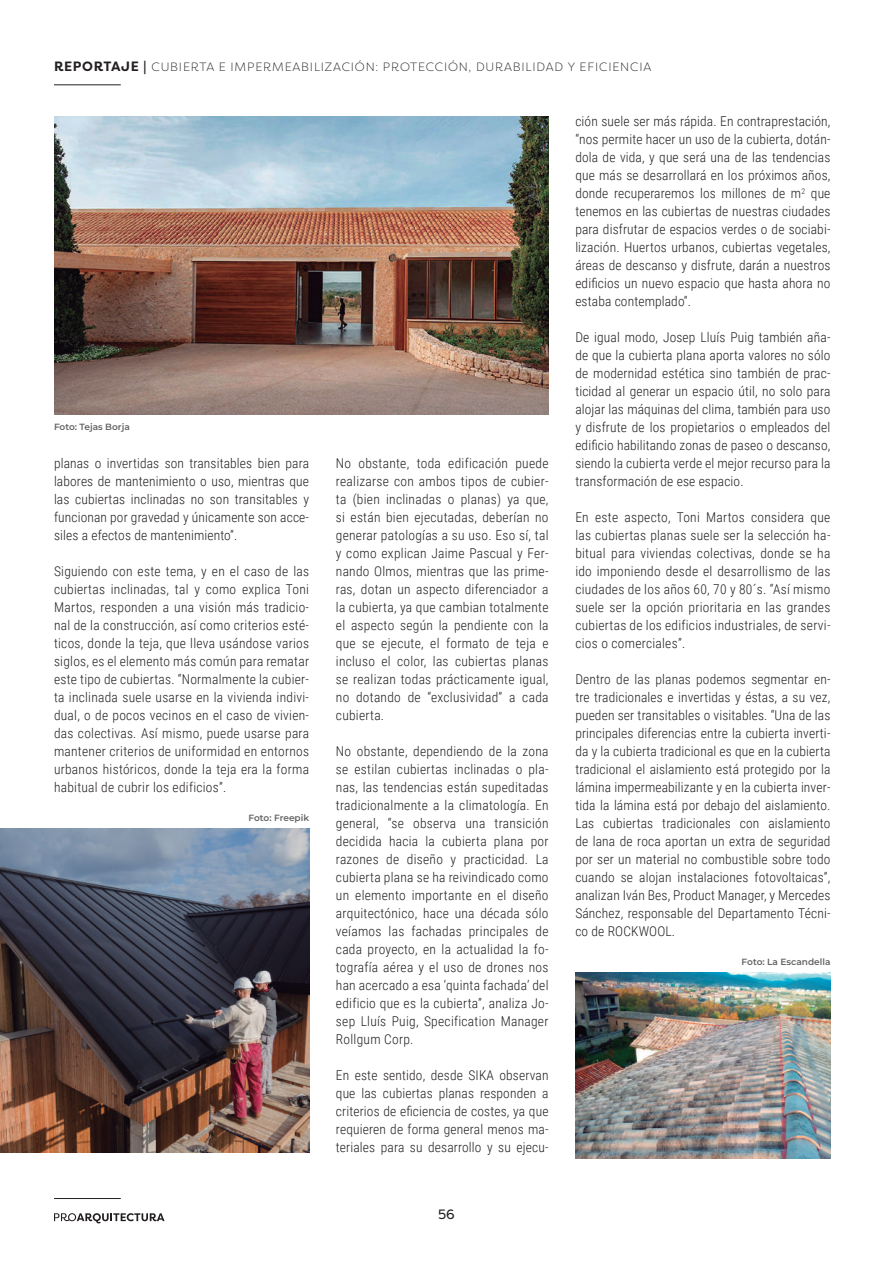
<style>
.page{position:relative;width:893px;height:1263px;background:#fff}
.page>*{position:absolute;margin:0;border:0;box-sizing:border-box;transform-origin:0 0}
.t1{font:300 13.5px/18px "Roboto Condensed";letter-spacing:.01em;color:#231f20;text-align:justify}
.t2{font:13.5px "Filson Pro";color:#231f20}
.t3{font:300 12px "Filson Pro";letter-spacing:.07em;color:#231f20}
.t4{font:600 9px "Montserrat";color:#636366}
.s1{font-weight:700;font-size:13.5px}
</style>
<div class="page">
<svg style="left:54px;top:1213px;width:111px;height:10px"></svg>
<hr style="left:54px;top:1198px;width:67px;height:1px;background:#231f20">
<img style="left:54px;top:116px;width:495px;height:298px">
<img style="left:0;top:828px;width:309px;height:324px">
<hr style="left:54px;top:84px;width:67px;height:1px;background:#231f20">
<img style="left:575px;top:972px;width:255px;height:187px">
<p class="t3" style="left:54px;top:59px;width:599px"><span class="s1">REPORTAJE |</span> CUBIERTA E IMPERMEABILIZACIÓN: PROTECCIÓN, DURABILIDAD Y EFICIENCIA</p>
<p class="t4" style="left:54px;top:420px;width:77px">Foto: Tejas Borja</p>
<p class="t1" style="left:54px;top:454px;width:257px">planas o invertidas son transitables bien para labores de mantenimiento o uso, mientras que las cubiertas inclinadas no son transitables y funcionan por gravedad y únicamente son acce&shy;siles a efectos de mantenimiento”.</p>
<p class="t1" style="left:54px;top:562px;width:257px">Siguiendo con este tema, y en el caso de las cubiertas inclinadas, tal y como explica Toni Martos, responden a una visión más tradicio&shy;nal de la construcción, así como criterios esté&shy;ticos, donde la teja, que lleva usándose varios siglos, es el elemento más común para rematar este tipo de cubiertas. “Normalmente la cubier&shy;ta inclinada suele usarse en la vivienda indivi&shy;dual, o de pocos vecinos en el caso de vivien&shy;das colectivas. Así mismo, puede usarse para mantener criterios de uniformidad en entornos urbanos históricos, donde la teja era la forma habitual de cubrir los edificios”.</p>
<p class="t4" style="left:249px;top:812px;width:62px">Foto: Freepik</p>
<p class="t1" style="left:336px;top:454px;width:214px">No obstante, toda edificación puede realizarse con ambos tipos de cubier&shy;ta (bien inclinadas o planas) ya que, si están bien ejecutadas, deberían no generar patologías a su uso. Eso sí, tal y como explican Jaime Pascual y Fer&shy;nando Olmos, mientras que las prime&shy;ras, dotan un aspecto diferenciador a la cubierta, ya que cambian totalmente el aspecto según la pendiente con la que se ejecute, el formato de teja e incluso el color, las cubiertas planas se realizan todas prácticamente igual, no dotando de “exclusividad” a cada cubierta.</p>
<p class="t1" style="left:336px;top:742px;width:214px">No obstante, dependiendo de la zona se estilan cubiertas inclinadas o pla&shy;nas, las tendencias están supeditadas tradicionalmente a la climatología. En general, “se observa una transición decidida hacia la cubierta plana por razones de diseño y practicidad. La cubierta plana se ha reivindicado como un elemento importante en el diseño arquitectónico, hace una década sólo veíamos las fachadas principales de cada proyecto, en la actualidad la fo&shy;tografía aérea y el uso de drones nos han acercado a esa ‘quinta fachada’ del edificio que es la cubierta”, analiza Jo&shy;sep Lluís Puig, Specification Manager Rollgum Corp.</p>
<p class="t1" style="left:336px;top:1066px;width:214px">En este sentido, desde SIKA observan que las cubiertas planas responden a criterios de eficiencia de costes, ya que requieren de forma general menos ma&shy;teriales para su desarrollo y su ejecu-</p>
<p class="t2" style="left:438px;top:1205px;width:18px">56</p>
<p class="t1" style="left:575px;top:112px;width:257px">ción suele ser más rápida. En contraprestación, “nos permite hacer un uso de la cubierta, dotán&shy;dola de vida, y que será una de las tendencias que más se desarrollará en los próximos años, donde recuperaremos los millones de m<sup>2</sup> que tenemos en las cubiertas de nuestras ciudades para disfrutar de espacios verdes o de sociabi&shy;lización. Huertos urbanos, cubiertas vegetales, áreas de descanso y disfrute, darán a nuestros edificios un nuevo espacio que hasta ahora no estaba contemplado”.</p>
<p class="t1" style="left:575px;top:328px;width:257px">De igual modo, Josep Lluís Puig también aña&shy;de que la cubierta plana aporta valores no sólo de modernidad estética sino también de prac&shy;ticidad al generar un espacio útil, no solo para alojar las máquinas del clima, también para uso y disfrute de los propietarios o empleados del edificio habilitando zonas de paseo o descanso, siendo la cubierta verde el mejor recurso para la transformación de ese espacio.</p>
<p class="t1" style="left:575px;top:508px;width:257px">En este aspecto, Toni Martos considera que las cubiertas planas suele ser la selección ha&shy;bitual para viviendas colectivas, donde se ha ido imponiendo desde el desarrollismo de las ciudades de los años 60, 70 y 80´s. “Así mismo suele ser la opción prioritaria en las grandes cubiertas de los edificios industriales, de servi&shy;cios o comerciales”.</p>
<p class="t1" style="left:575px;top:670px;width:257px">Dentro de las planas podemos segmentar en&shy;tre tradicionales e invertidas y éstas, a su vez, pueden ser transitables o visitables. “Una de las principales diferencias entre la cubierta inverti&shy;da y la cubierta tradicional es que en la cubierta tradicional el aislamiento está protegido por la lámina impermeabilizante y en la cubierta inver&shy;tida la lámina está por debajo del aislamiento.<br>Las cubiertas tradicionales con aislamiento de lana de roca aportan un extra de seguridad por ser un material no combustible sobre todo cuando se alojan instalaciones fotovoltaicas”, analizan Iván Bes, Product Manager, y Mercedes Sánchez, responsable del Departamento Técni&shy;co de ROCKWOOL.</p>
<p class="t4" style="left:742px;top:956px;width:90px">Foto: La Escandella</p>
</div>
